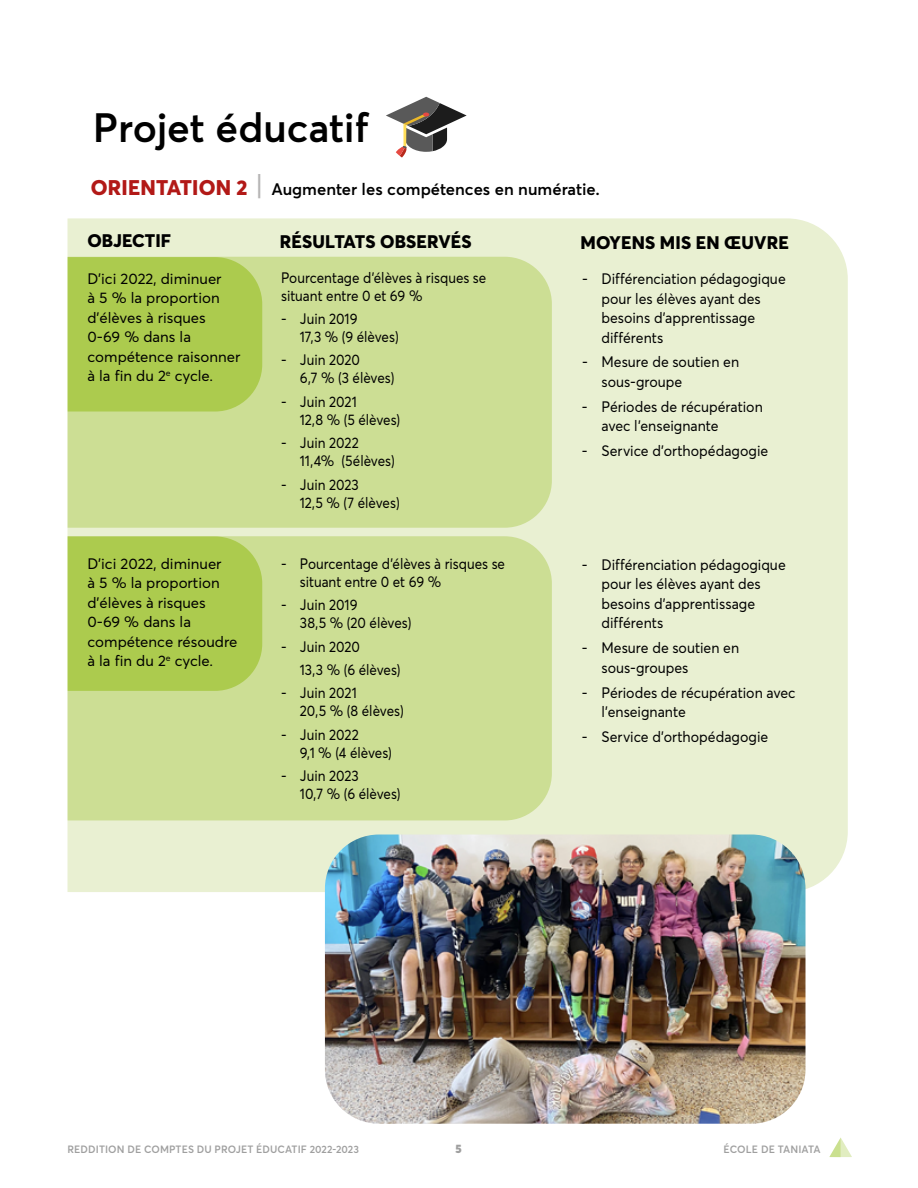
<style>
.page{position:relative;width:918px;height:1188px;background:#fff}
.page>*{position:absolute;margin:0;border:0;box-sizing:border-box;transform-origin:0 0}
.t1{font:600 40.5px "Averta";color:#000}
.t2{font:800 18px "Averta";letter-spacing:.01em;color:#000}
.t3{font:600 16.5px "Averta";color:#000}
.t4{font:15px/19.5px "Averta";color:#000;scale:.94 1}
.t5{font:15px/18px "Averta";color:#000;scale:.9 1}
.t6{font:15px/19.5px "Averta";color:#000}
.t7{font:900 12px "Averta";color:#9f9f9f}
.t8{font:600 10.5px "Averta";letter-spacing:.01em;color:#9f9f9f}
.s1{font-weight:800;font-size:21px;color:#b21917}
.s2{font-weight:400;font-size:28.5px;color:#b5b4b4}
</style>
<div class="page">
<div style="left:10px;top:218px;width:838px;height:674px;background:#e9f0d2;border-radius:61px"></div>
<div style="left:68px;top:257px;width:484px;height:271px;background:#ccde94"></div>
<div style="left:68px;top:536px;width:484px;height:284px;background:#ccde94"></div>
<svg style="left:829px;top:1137px;width:23px;height:20px"></svg>
<div style="left:67px;top:257px;width:195px;height:155px;background:#accb4e"></div>
<div style="left:67px;top:536px;width:195px;height:155px;background:#accb4e"></div>
<svg style="left:386px;top:97px;width:81px;height:61px"></svg>
<div style="left:10px;top:218px;width:57px;height:674px;background:#fff"></div>
<img style="left:325px;top:835px;width:481px;height:289px">
<h1 class="t1" style="left:93px;top:102px;width:278px">Projet éducatif</h1>
<p class="t3" style="left:91px;top:178px;width:511px"><span class="s1">ORIENTATION 2</span> <span class="s2">|</span> Augmenter les compétences en numératie.</p>
<p class="t2" style="left:87px;top:229px;width:85px">OBJECTIF</p>
<p class="t2" style="left:280px;top:230px;width:193px">RÉSULTATS OBSERVÉS</p>
<p class="t2" style="left:581px;top:231px;width:210px">MOYENS MIS EN ŒUVRE</p>
<p class="t6" style="left:87px;top:269px;width:155px">D’ici 2022, diminuer<br>à 5 % la proportion d’élèves à risques<br>0-69 % dans la compétence raisonner à la fin du 2<sup>e</sup> cycle.</p>
<p class="t5" style="left:281px;top:268px;width:230px">Pourcentage d’élèves à risques se situant entre 0 et 69 %</p>
<p class="t5" style="left:300px;top:310px;width:111px;text-indent:-19px">- Juin 2019<br>17,3 % (9 élèves)</p>
<p class="t5" style="left:300px;top:351px;width:107px;text-indent:-19px">- Juin 2020<br>6,7 % (3 élèves)</p>
<p class="t5" style="left:300px;top:392px;width:113px;text-indent:-19px">- Juin 2021<br>12,8 % (5 élèves)</p>
<p class="t5" style="left:300px;top:434px;width:107px;text-indent:-19px">- Juin 2022<br>11,4% (5élèves)</p>
<p class="t5" style="left:300px;top:475px;width:112px;text-indent:-19px">- Juin 2023<br>12,5 % (7 élèves)</p>
<p class="t4" style="left:602px;top:269px;width:198px;text-indent:-20px">- Différenciation pédagogique pour les élèves ayant des besoins d’apprentissage différents</p>
<p class="t4" style="left:602px;top:352px;width:148px;text-indent:-20px">- Mesure de soutien en sous-groupe</p>
<p class="t4" style="left:602px;top:397px;width:173px;text-indent:-20px">- Périodes de récupération avec l’enseignante</p>
<p class="t4" style="left:582px;top:441px;width:200px">- Service d’orthopédagogie</p>
<p class="t6" style="left:87px;top:554px;width:151px">D’ici 2022, diminuer<br>à 5 % la proportion d’élèves à risques<br>0-69 % dans la compétence résoudre à la fin du 2<sup>e</sup> cycle.</p>
<p class="t5" style="left:300px;top:554px;width:230px;text-indent:-19px">- Pourcentage d’élèves à risques se situant entre 0 et 69 %</p>
<p class="t5" style="left:300px;top:596px;width:126px;text-indent:-19px">- Juin 2019<br>38,5 % (20 élèves)</p>
<p class="t5" style="left:300px;top:635px;width:114px;line-height:23.4px;text-indent:-19px">- Juin 2020<br>13,3 % (6 élèves)</p>
<p class="t5" style="left:300px;top:684px;width:117px;text-indent:-19px">- Juin 2021<br>20,5 % (8 élèves)</p>
<p class="t5" style="left:300px;top:725px;width:104px;text-indent:-19px">- Juin 2022<br>9,1 % (4 élèves)</p>
<p class="t5" style="left:300px;top:767px;width:114px;text-indent:-19px">- Juin 2023<br>10,7 % (6 élèves)</p>
<p class="t4" style="left:602px;top:555px;width:198px;text-indent:-20px">- Différenciation pédagogique pour les élèves ayant des besoins d’apprentissage différents</p>
<p class="t4" style="left:602px;top:638px;width:148px;text-indent:-20px">- Mesure de soutien en sous-groupes</p>
<p class="t4" style="left:602px;top:682px;width:208px;text-indent:-20px">- Périodes de récupération avec l’enseignante</p>
<p class="t4" style="left:582px;top:727px;width:200px">- Service d’orthopédagogie</p>
<p class="t8" style="left:68px;top:1143px;width:293px">REDDITION DE COMPTES DU PROJET ÉDUCATIF 2022-2023</p>
<p class="t7" style="left:456px;top:1141px;width:8px">5</p>
<p class="t8" style="left:724px;top:1142px;width:99px">ÉCOLE DE TANIATA</p>
</div>
